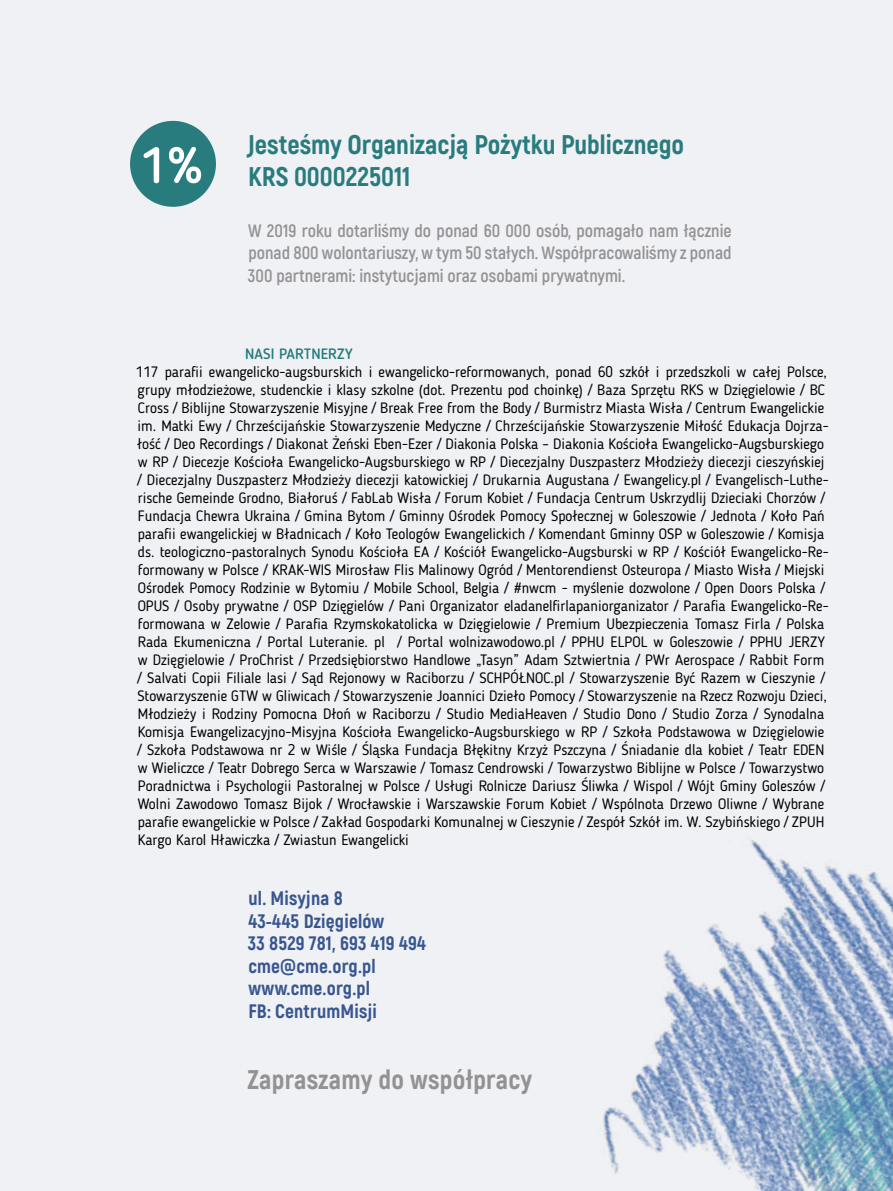
<style>
.page{position:relative;width:893px;height:1191px;background:#f0f1f4}
.page>*{position:absolute;margin:0;border:0;box-sizing:border-box;transform-origin:0 0}
.t1{font:500 50.1px "Blogger Sans";color:#fff}
.t2{font:800 27px/32.4px "Akrobat";color:#287c7e}
.t3{font:800 27px "Akrobat";letter-spacing:.01em;color:#939194}
.t4{font:800 19.5px/22.5px "Akrobat";letter-spacing:.01em;color:#38568f}
.t5{font:700 18px/22.5px "Akrobat";color:#939194;text-align:justify}
.t6{font:15px/18px "Blogger Sans";color:#000}
.t7{font:500 15px "Blogger Sans";color:#287c7e}
</style>
<div class="page">
<div style="left:130px;top:121px;width:86px;height:86px;background:#287c7e;border-radius:50%"></div>
<img style="left:603px;top:840px;width:290px;height:351px">
<h1 class="t1" style="left:140px;top:135px;width:64px">1%</h1>
<h2 class="t2" style="left:247px;top:128px;width:439px">Jesteśmy Organizacją Pożytku Publicznego<br>KRS 0000225011</h2>
<p class="t5" style="left:248px;top:219px;width:485px">W 2019 roku dotarliśmy do ponad 60 000 osób, pomagało nam łącznie ponad 800 wolontariuszy, w tym 50 stałych. Współpracowaliśmy z ponad 300 partnerami: instytucjami oraz osobami prywatnymi.</p>
<p class="t7" style="left:245px;top:344px;width:109px">NASI PARTNERZY</p>
<p class="t6" style="left:136px;top:362px;width:694px">117 parafii ewangelicko-augsburskich i ewangelicko-reformowanych, ponad 60 szkół i przedszkoli w całej Polsce, grupy młodzieżowe, studenckie i klasy szkolne (dot. Prezentu pod choinkę) / Baza Sprzętu RKS w Dzięgielowie / BC Cross / Biblijne Stowarzyszenie Misyjne / Break Free from the Body / Burmistrz Miasta Wisła / Centrum Ewangelickie im. Matki Ewy / Chrześcijańskie Stowarzyszenie Medyczne / Chrześcijańskie Stowarzyszenie Miłość Edukacja Dojrza&shy;łość / Deo Recordings / Diakonat Żeński Eben-Ezer / Diakonia Polska – Diakonia Kościoła Ewangelicko-Augsburskiego w RP / Diecezje Kościoła Ewangelicko-Augsburskiego w RP / Diecezjalny Duszpasterz Młodzieży diecezji cieszyńskiej / Diecezjalny Duszpasterz Młodzieży diecezji katowickiej / Drukarnia Augustana / Ewangelicy.pl / Evangelisch-Luthe&shy;rische Gemeinde Grodno, Białoruś / FabLab Wisła / Forum Kobiet / Fundacja Centrum Uskrzydlij Dzieciaki Chorzów / Fundacja Chewra Ukraina / Gmina Bytom / Gminny Ośrodek Pomocy Społecznej w Goleszowie / Jednota / Koło Pań parafii ewangelickiej w Bładnicach / Koło Teologów Ewangelickich / Komendant Gminny OSP w Goleszowie / Komisja ds. teologiczno-pastoralnych Synodu Kościoła EA / Kościół Ewangelicko-Augsburski w RP / Kościół Ewangelicko-Re&shy;formowany w Polsce / KRAK-WIS Mirosław Flis Malinowy Ogród / Mentorendienst Osteuropa / Miasto Wisła / Miejski Ośrodek Pomocy Rodzinie w Bytomiu / Mobile School, Belgia / #nwcm - myślenie dozwolone / Open Doors Polska / OPUS / Osoby prywatne / OSP Dzięgielów / Pani Organizator eladanelfirlapaniorganizator / Parafia Ewangelicko-Re&shy;formowana w Zelowie / Parafia Rzymskokatolicka w Dzięgielowie / Premium Ubezpieczenia Tomasz Firla / Polska Rada Ekumeniczna / Portal Luteranie. pl / Portal wolnizawodowo.pl / PPHU ELPOL w Goleszowie / PPHU JERZY w Dzięgielowie / ProChrist / Przedsiębiorstwo Handlowe „Tasyn” Adam Sztwiertnia / PWr Aerospace / Rabbit Form / Salvati Copii Filiale Iasi / Sąd Rejonowy w Raciborzu / SCHPÓŁNOC.pl / Stowarzyszenie Być Razem w Cieszynie / Stowarzyszenie GTW w Gliwicach / Stowarzyszenie Joannici Dzieło Pomocy / Stowarzyszenie na Rzecz Rozwoju Dzieci, Młodzieży i Rodziny Pomocna Dłoń w Raciborzu / Studio MediaHeaven / Studio Dono / Studio Zorza / Synodalna Komisja Ewangelizacyjno-Misyjna Kościoła Ewangelicko-Augsburskiego w RP / Szkoła Podstawowa w Dzięgielowie / Szkoła Podstawowa nr 2 w Wiśle / Śląska Fundacja Błękitny Krzyż Pszczyna / Śniadanie dla kobiet / Teatr EDEN w Wieliczce / Teatr Dobrego Serca w Warszawie / Tomasz Cendrowski / Towarzystwo Biblijne w Polsce / Towarzystwo Poradnictwa i Psychologii Pastoralnej w Polsce / Usługi Rolnicze Dariusz Śliwka / Wispol / Wójt Gminy Goleszów / Wolni Zawodowo Tomasz Bijok / Wrocławskie i Warszawskie Forum Kobiet / Wspólnota Drzewo Oliwne / Wybrane parafie ewangelickie w Polsce / Zakład Gospodarki Komunalnej w Cieszynie / Zespół Szkół im. W. Szybińskiego / ZPUH Kargo Karol Hławiczka / Zwiastun Ewangelicki</p>
<h3 class="t4" style="left:248px;top:887px;width:179px">ul. Misyjna 8<br>43-445 Dzięgielów<br>33 8529 781, 693 419 494 cme@cme.org.pl www.cme.org.pl<br>FB: CentrumMisji</h3>
<h2 class="t3" style="left:248px;top:1062px;width:286px">Zapraszamy do współpracy</h2>
</div>
